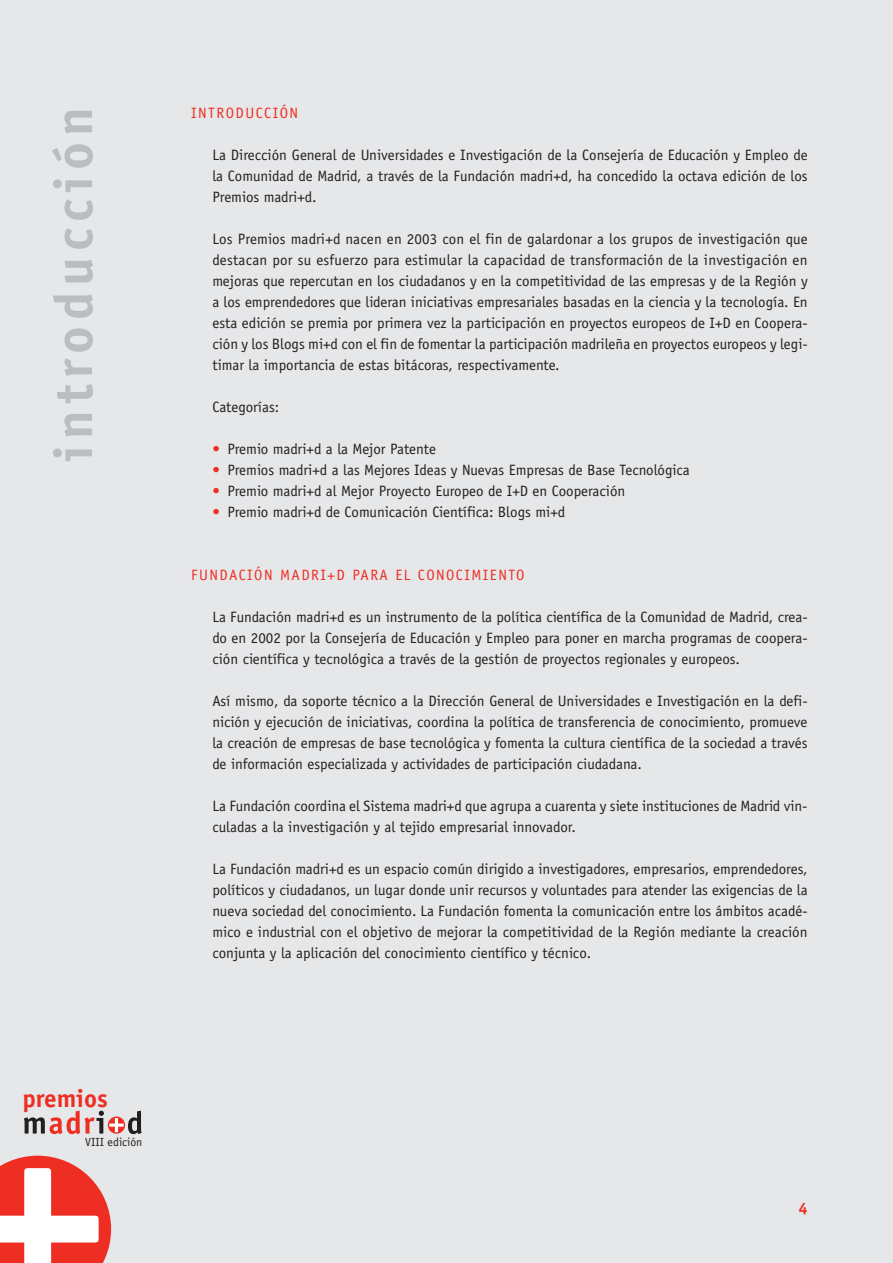
<style>
.page{position:relative;width:893px;height:1263px;background:#fff}
.page>*{position:absolute;margin:0;border:0;box-sizing:border-box;transform-origin:0 0}
.t1{font:700 54px "Officina Sans";letter-spacing:.11em;color:#bcbdc0}
.t2{font:700 25.05px "Officina Sans";color:#ee2e22}
.t3{font:700 16.5px "Officina Sans";color:#ee2e22}
.t4{font:15px/21px "Officina Sans";color:#231f20;text-align:justify}
.t5{font:15px "Officina Sans";letter-spacing:.1em;color:#ee2e22}
.t6{font:11.85px "Officina Sans";color:#231f20}
.s1{color:#ee2e22}
</style>
<div class="page">
<div style="left:0;top:1px;width:893px;height:1262px;background:#e6e7e9"></div>
<svg style="left:0;top:1156px;width:111px;height:107px;background:#f3918b"></svg>
<svg style="left:24px;top:1111px;width:118px;height:23px"></svg>
<h1 class="t1" style="left:53px;top:462px;width:357px;rotate:-90deg">introducción</h1>
<p class="t5" style="left:191px;top:107px;width:109px">INTRODUCCIÓN</p>
<p class="t4" style="left:212px;top:145px;width:597px">La Dirección General de Universidades e Investigación de la Consejería de Educación y Empleo de la Comunidad de Madrid, a través de la Fundación madri+d, ha concedido la octava edición de los Premios madri+d.</p>
<p class="t4" style="left:212px;top:229px;width:597px">Los Premios madri+d nacen en 2003 con el fin de galardonar a los grupos de investigación que destacan por su esfuerzo para estimular la capacidad de transformación de la investigación en mejoras que repercutan en los ciudadanos y en la competitividad de las empresas y de la Región y a los emprendedores que lideran iniciativas empresariales basadas en la ciencia y la tecnología. En esta edición se premia por primera vez la participación en proyectos europeos de I+D en Coopera&shy;ción y los Blogs mi+d con el fin de fomentar la participación madrileña en proyectos europeos y legi&shy;timar la importancia de estas bitácoras, respectivamente.</p>
<p class="t4" style="left:212px;top:397px;width:68px">Categorías:</p>
<p class="t4" style="left:212px;top:439px;width:225px"><span class="s1">•</span> Premio madri+d a la Mejor Patente</p>
<p class="t4" style="left:212px;top:460px;width:479px"><span class="s1">•</span> Premios madri+d a las Mejores Ideas y Nuevas Empresas de Base Tecnológica</p>
<p class="t4" style="left:212px;top:481px;width:414px"><span class="s1">•</span> Premio madri+d al Mejor Proyecto Europeo de I+D en Cooperación</p>
<p class="t4" style="left:212px;top:502px;width:355px"><span class="s1">•</span> Premio madri+d de Comunicación Científica: Blogs mi+d</p>
<p class="t5" style="left:191px;top:569px;width:335px">FUNDACIÓN MADRI+D PARA EL CONOCIMIENTO</p>
<p class="t4" style="left:212px;top:607px;width:597px">La Fundación madri+d es un instrumento de la política científica de la Comunidad de Madrid, crea&shy;do en 2002 por la Consejería de Educación y Empleo para poner en marcha programas de coopera&shy;ción científica y tecnológica a través de la gestión de proyectos regionales y europeos.</p>
<p class="t4" style="left:212px;top:691px;width:597px">Así mismo, da soporte técnico a la Dirección General de Universidades e Investigación en la defi&shy;nición y ejecución de iniciativas, coordina la política de transferencia de conocimiento, promueve la creación de empresas de base tecnológica y fomenta la cultura científica de la sociedad a través de información especializada y actividades de participación ciudadana.</p>
<p class="t4" style="left:212px;top:796px;width:597px">La Fundación coordina el Sistema madri+d que agrupa a cuarenta y siete instituciones de Madrid vin&shy;culadas a la investigación y al tejido empresarial innovador.</p>
<p class="t4" style="left:212px;top:859px;width:597px">La Fundación madri+d es un espacio común dirigido a investigadores, empresarios, emprendedores, políticos y ciudadanos, un lugar donde unir recursos y voluntades para atender las exigencias de la nueva sociedad del conocimiento. La Fundación fomenta la comunicación entre los ámbitos acadé&shy;mico e industrial con el objetivo de mejorar la competitividad de la Región mediante la creación conjunta y la aplicación del conocimiento científico y técnico.</p>
<h2 class="t2" style="left:22px;top:1089px;width:87px">premios</h2>
<p class="t6" style="left:85px;top:1137px;width:59px">VIII edición</p>
<p class="t3" style="left:798px;top:1202px;width:11px">4</p>
</div>
